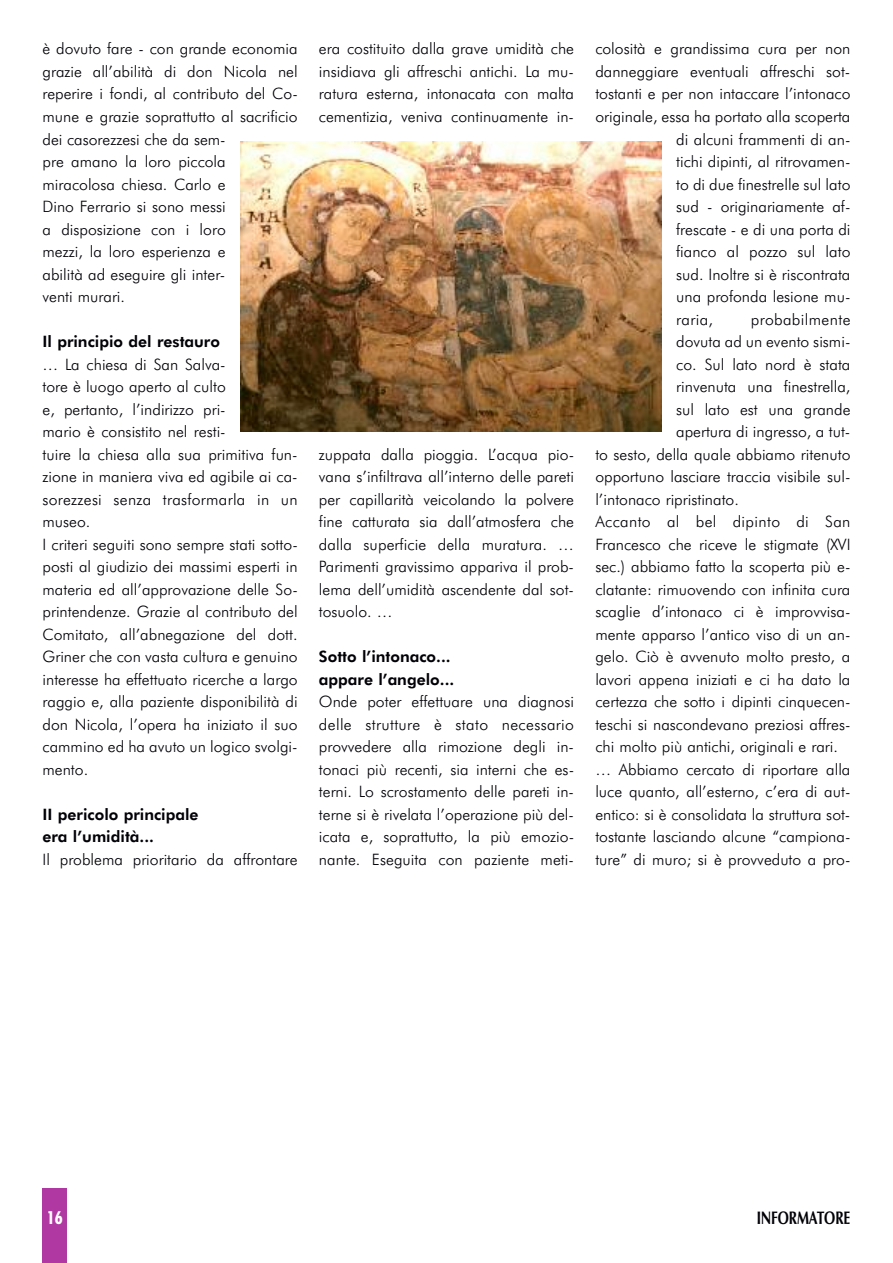
<style>
.page{position:relative;width:893px;height:1263px;background:#fff}
.page>*{position:absolute;margin:0;border:0;box-sizing:border-box;transform-origin:0 0}
.t1{font:700 18.15px "Zapf Humanist 601 BT";color:#000006;scale:.74 1}
.t2{font:700 condensed 18px "Futura BT";color:#fff}
.t3{font:300 15.75px/22.5px "Futura BT";color:#000006;text-align:justify}
.t4{font:800 15.75px/22.5px "Futura BT";color:#000006}
.t5{font:300 15.75px "Futura BT";letter-spacing:.025em;color:#000006}
</style>
<div class="page">
<div style="left:43px;top:1188px;width:24px;height:75px;background:#b038a2"></div>
<img style="left:241px;top:142px;width:420px;height:290px">
<p class="t3" style="left:43px;top:38px;width:257px;text-align:left">è dovuto fare - con grande economia grazie all’abilità di don Nicola nel reperire i fondi, al contributo del Co&shy;mune e grazie soprattutto al sacrificio dei casorezzesi che da sem-<br>pre amano la loro piccola miracolosa chiesa. Carlo e<br>Dino Ferrario si sono messi<br>a disposizione con i loro<br>mezzi, la loro esperienza e<br>abilità ad eseguire gli inter-<br>venti murari.</p>
<p class="t4" style="left:43px;top:330px;width:179px">Il principio del restauro</p>
<p class="t3" style="left:43px;top:353px;width:257px;text-align:left">… La chiesa di San Salva-<br>tore è luogo aperto al culto<br>e, pertanto, l’indirizzo pri-<br>mario è consistito nel resti-<br>tuire la chiesa alla sua primitiva fun&shy;zione in maniera viva ed agibile ai ca&shy;sorezzesi senza trasformarla in un museo.<br>I criteri seguiti sono sempre stati sotto&shy;posti al giudizio dei massimi esperti in materia ed all’approvazione delle So&shy;printendenze. Grazie al contributo del Comitato, all’abnegazione del dott.<br>Griner che con vasta cultura e genuino interesse ha effettuato ricerche a largo raggio e, alla paziente disponibilità di don Nicola, l’opera ha iniziato il suo cammino ed ha avuto un logico svolgi&shy;mento.</p>
<p class="t4" style="left:43px;top:803px;width:158px">II pericolo principale era l’umidità...</p>
<p class="t3" style="left:43px;top:848px;width:257px">Il problema prioritario da affrontare</p>
<p class="t3" style="left:319px;top:38px;width:257px">era costituito dalla grave umidità che insidiava gli affreschi antichi. La mu&shy;ratura esterna, intonacata con malta cementizia, veniva continuamente in-</p>
<p class="t3" style="left:319px;top:443px;width:257px">zuppata dalla pioggia. L’acqua pio&shy;vana s’infiltrava all’interno delle pareti per capillarità veicolando la polvere fine catturata sia dall’atmosfera che dalla superficie della muratura. … Parimenti gravissimo appariva il prob&shy;lema dell’umidità ascendente dal sot&shy;tosuolo. …</p>
<p class="t4" style="left:319px;top:645px;width:137px">Sotto l’intonaco... appare l’angelo...</p>
<p class="t3" style="left:319px;top:690px;width:257px">Onde poter effettuare una diagnosi delle strutture è stato necessario provvedere alla rimozione degli in&shy;tonaci più recenti, sia interni che es&shy;terni. Lo scrostamento delle pareti in&shy;terne si è rivelata l’operazione più del&shy;icata e, soprattutto, la più emozio&shy;nante. Eseguita con paziente meti-</p>
<p class="t3" style="left:595px;top:38px;width:257px">colosità e grandissima cura per non</p>
<p class="t3" style="left:595px;top:60px;width:256px">danneggiare eventuali affreschi sot-</p>
<p class="t3" style="left:595px;top:83px;width:257px">tostanti e per non intaccare l’intonaco</p>
<p class="t3" style="left:595px;top:105px;width:257px">originale, essa ha portato alla scoperta</p>
<p class="t3" style="left:676px;top:128px;width:176px">di alcuni frammenti di an-</p>
<p class="t3" style="left:676px;top:150px;width:176px">tichi dipinti, al ritrovamen-</p>
<p class="t3" style="left:676px;top:173px;width:176px">to di due finestrelle sul lato</p>
<p class="t3" style="left:676px;top:195px;width:176px">sud - originariamente af-</p>
<p class="t3" style="left:676px;top:218px;width:176px">frescate - e di una porta di</p>
<p class="t3" style="left:676px;top:240px;width:176px">fianco al pozzo sul lato</p>
<p class="t3" style="left:676px;top:263px;width:176px">sud. Inoltre si è riscontrata</p>
<p class="t3" style="left:676px;top:285px;width:176px">una profonda lesione mu-</p>
<p class="t3" style="left:676px;top:308px;width:38px">raria,</p>
<p class="t5" style="left:751px;top:310px;width:101px">probabilmente</p>
<p class="t3" style="left:676px;top:330px;width:176px">dovuta ad un evento sismi-</p>
<p class="t3" style="left:676px;top:353px;width:176px">co. Sul lato nord è stata</p>
<p class="t3" style="left:676px;top:375px;width:176px">rinvenuta una finestrella,</p>
<p class="t3" style="left:676px;top:398px;width:176px">sul lato est una grande</p>
<p class="t3" style="left:676px;top:420px;width:175px">apertura di ingresso, a tut-</p>
<p class="t3" style="left:595px;top:443px;width:257px">to sesto, della quale abbiamo ritenuto</p>
<p class="t3" style="left:595px;top:465px;width:257px">opportuno lasciare traccia visibile sul-</p>
<p class="t3" style="left:595px;top:488px;width:145px">l’intonaco ripristinato.</p>
<p class="t5" style="left:595px;top:512px;width:257px">Accanto al bel dipinto di San</p>
<p class="t3" style="left:595px;top:533px;width:257px">Francesco che riceve le stigmate (XVI</p>
<p class="t3" style="left:595px;top:555px;width:257px">sec.) abbiamo fatto la scoperta più e-</p>
<p class="t3" style="left:595px;top:578px;width:257px">clatante: rimuovendo con infinita cura</p>
<p class="t3" style="left:595px;top:600px;width:257px">scaglie d’intonaco ci è improvvisa-</p>
<p class="t3" style="left:595px;top:623px;width:257px">mente apparso l’antico viso di un an-</p>
<p class="t3" style="left:595px;top:645px;width:257px">gelo. Ciò è avvenuto molto presto, a</p>
<p class="t3" style="left:595px;top:668px;width:257px">lavori appena iniziati e ci ha dato la</p>
<p class="t3" style="left:595px;top:690px;width:257px">certezza che sotto i dipinti cinquecen-</p>
<p class="t3" style="left:595px;top:713px;width:257px">teschi si nascondevano preziosi affres-</p>
<p class="t3" style="left:595px;top:735px;width:244px">chi molto più antichi, originali e rari.</p>
<p class="t3" style="left:595px;top:758px;width:257px">… Abbiamo cercato di riportare alla</p>
<p class="t3" style="left:595px;top:780px;width:257px">luce quanto, all’esterno, c’era di aut-</p>
<p class="t3" style="left:595px;top:803px;width:256px">entico: si è consolidata la struttura sot-</p>
<p class="t3" style="left:595px;top:825px;width:257px">tostante lasciando alcune “campiona-</p>
<p class="t3" style="left:595px;top:848px;width:257px">ture” di muro; si è provveduto a pro-</p>
<p class="t2" style="left:47px;top:1207px;width:17px">16</p>
<p class="t1" style="left:757px;top:1207px;width:128px">INFORMATORE</p>
</div>
